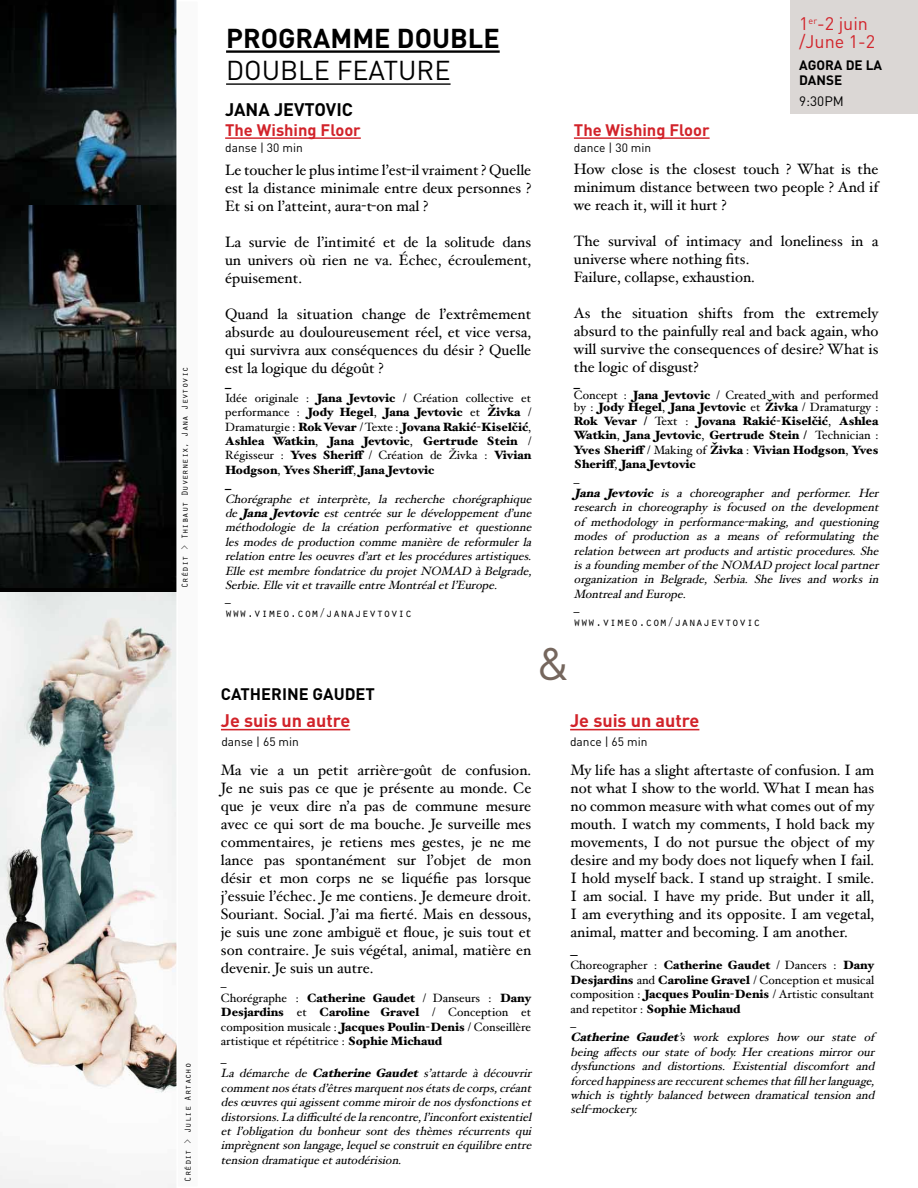
<style>
.page{position:relative;width:918px;height:1188px;background:#fff}
.page>*{position:absolute;margin:0;border:0;box-sizing:border-box;transform-origin:0 0}
.t1{font:45px "DIN";color:#75665d}
.t2{font:700 27px "DIN";color:#000}
.t3{font:27px "DIN";color:#000}
.t4{font:700 18px "DIN";color:#d2232a}
.t5{font:18px/18px "DIN";color:#d2232a}
.t6{font:700 18px "DIN";color:#000}
.t7{font:700 16.5px "DIN";color:#d2232a}
.t8{font:700 16.5px "DIN";color:#000}
.t9{font:15px/18px "Hoefler Text";color:#000;text-align:justify}
.t10{font:700 13.5px/15px "DIN";color:#000}
.t11{font:13.5px "DIN";color:#000}
.t12{font:italic 12px/14.4px "Hoefler Text";color:#000}
.t13{font:12px/14.4px "Hoefler Text";color:#000}
.t14{font:900 12px/14.4px "Hoefler Text";color:#000;text-align:justify}
.t15{font:12px "Orator Std";color:#000}
.t16{font:12px "DIN";color:#000}
.t17{font:italic 12px "Drescher Grotesk BT Small Sizes";color:#000}
.t18{font:9px "Orator Std";color:#000}
.s1{font-weight:400}
.s2{font-weight:900}
.s3{font-weight:900;font-style:normal}
.s4{font-style:normal}
</style>
<div class="page">
<hr style="left:221px;top:729px;width:129px;height:1px;background:#d2232a">
<hr style="left:225px;top:137px;width:136px;height:2px;background:#d2232a">
<img style="left:0;top:0;width:176px;height:205px">
<img style="left:0;top:205px;width:176px;height:184px">
<img style="left:0;top:389px;width:176px;height:799px">
<div style="left:791px;top:0;width:127px;height:114px;background:#dbd7d5"></div>
<div style="left:177px;top:1px;width:21px;height:1186px;background:#fafafa"></div>
<hr style="left:570px;top:729px;width:129px;height:1px;background:#d2232a">
<hr style="left:574px;top:137px;width:136px;height:2px;background:#d2232a">
<hr style="left:226px;top:50px;width:274px;height:3px;background:#000">
<hr style="left:226px;top:83px;width:225px;height:2px;background:#000">
<p class="t18" style="left:178px;top:588px;width:223px;rotate:-90deg">Crédit &gt; Thibaut Duverneix, Jana Jevtovic</p>
<p class="t18" style="left:181px;top:1182px;width:120px;rotate:-90deg">Crédit &gt; Julie Artacho</p>
<h2 class="t2" style="left:226px;top:21px;width:275px">PROGRAMME DOUBLE</h2>
<h2 class="t3" style="left:226px;top:54px;width:226px">DOUBLE FEATURE</h2>
<h3 class="t6" style="left:225px;top:98px;width:129px">JANA JEVTOVIC</h3>
<h3 class="t7" style="left:225px;top:119px;width:137px">The Wishing Floor</h3>
<p class="t16" style="left:225px;top:141px;width:79px">danse | 30 min</p>
<p class="t9" style="left:225px;top:161px;width:308px">Le toucher le plus intime l’est-il vraiment ? Quelle est la distance minimale entre deux personnes ?<br>Et si on l’atteint, aura-t-on mal ?</p>
<p class="t9" style="left:225px;top:233px;width:308px">La survie de l’intimité et de la solitude dans un univers où rien ne va. Échec, écroulement, épuisement.</p>
<p class="t9" style="left:225px;top:305px;width:308px">Quand la situation change de l’extrêmement absurde au douloureusement réel, et vice versa, qui survivra aux conséquences du désir ? Quelle est la logique du dégoût ?</p>
<p class="t17" style="left:225px;top:376px;width:11px">_</p>
<p class="t14" style="left:225px;top:390px;width:308px"><span class="s1">Idée originale :</span> Jana Jevtovic <span class="s1">/ Création collective et performance :</span> Jody Hegel<span class="s1">,</span> Jana Jevtovic <span class="s1">et</span> Živka <span class="s1">/ Dramaturgie :</span> Rok Vevar <span class="s1">/ Texte :</span> Jovana Rakić-Kiselčić<span class="s1">, </span>Ashlea Watkin<span class="s1">,</span> Jana Jevtovic<span class="s1">,</span> Gertrude Stein <span class="s1">/ Régisseur :</span> Yves Sheriff <span class="s1">/ Création de Živka :</span> Vivian Hodgson<span class="s1">,</span> Yves Sheriff<span class="s1">,</span> Jana Jevtovic</p>
<p class="t17" style="left:225px;top:477px;width:11px">_</p>
<p class="t12" style="left:225px;top:491px;width:311px">Chorégraphe et interprète, la recherche chorégraphique de<span class="s2">JanaJevtovic</span> est centrée sur le développement d’une méthodologie de la création performative et questionne les modes de production comme manière de reformuler la relationentrelesoeuvresd’artetlesprocéduresartistiques.<br>ElleestmembrefondatriceduprojetNOMAD àBelgrade, Serbie.EllevitettravailleentreMontréaletl’Europe.<br>_</p>
<p class="t15" style="left:225px;top:605px;width:189px">www.vimeo.com/janajevtovic</p>
<h3 class="t7" style="left:574px;top:119px;width:137px">The Wishing Floor</h3>
<p class="t16" style="left:574px;top:141px;width:79px">dance | 30 min</p>
<h3 class="t5" style="left:799px;top:14px;width:78px">1<sup>er</sup>-2 juin /June 1-2</h3>
<p class="t10" style="left:799px;top:57px;width:85px">AGORA DE LA<br>DANSE</p>
<p class="t11" style="left:799px;top:93px;width:46px">9:30PM</p>
<p class="t9" style="left:574px;top:160px;width:306px">How close is the closest touch ? What is the minimum distance between two people ? And if we reach it, will it hurt ?</p>
<p class="t9" style="left:574px;top:232px;width:306px;text-align:left">The survival of intimacy and loneliness in a universe where nothing fits.<br>Failure, collapse, exhaustion.</p>
<p class="t9" style="left:574px;top:304px;width:306px">As the situation shifts from the extremely absurd to the painfully real and back again, who will survive the consequences of desire? What is the logic of disgust?</p>
<p class="t17" style="left:574px;top:375px;width:11px">_</p>
<p class="t13" style="left:574px;top:388px;width:306px;line-height:12px">Concept : <span class="s2">Jana Jevtovic</span> / Created with and performed by : <span class="s2">Jody Hegel</span>, <span class="s2">Jana Jevtovic</span> et <span class="s2">Živka</span> / Dramaturgy :</p>
<p class="t12" style="left:574px;top:414px;width:310px"><span class="s3">Rok Vevar /</span> <span class="s4">Text :</span> <span class="s3">Jovana Rakić-Kiselčić</span><span class="s4">,</span> <span class="s3">Ashlea Watkin</span><span class="s4">,</span> <span class="s3">Jana Jevtovic</span><span class="s4">,</span> <span class="s3">Gertrude Stein /</span> <span class="s4">Technician :<br></span><span class="s3">Yves Sheriff</span> <span class="s4">/ Making of</span> <span class="s3">Živka</span> <span class="s4">:</span> <span class="s3">Vivian Hodgson</span><span class="s4">,</span> <span class="s3">Yves Sheriff</span><span class="s4">,</span> <span class="s3">Jana Jevtovic<br></span>_<br><span class="s2">Jana Jevtovic</span> is a choreographer and performer. Her research in choreography is focused on the development of methodology in performance-making, and questioning modes of production as a means of reformulating the relation between art products and artistic procedures. She isafoundingmemberof theNOMAD projectlocalpartner organization in Belgrade, Serbia. She lives and works in MontrealandEurope.<br>_</p>
<p class="t15" style="left:574px;top:613px;width:189px">www.vimeo.com/janajevtovic</p>
<h3 class="t8" style="left:221px;top:683px;width:156px">CATHERINE GAUDET</h3>
<h3 class="t4" style="left:221px;top:709px;width:131px">Je suis un autre</h3>
<p class="t16" style="left:221px;top:734px;width:79px">danse | 65 min</p>
<h1 class="t1" style="left:537px;top:636px;width:35px">&amp;</h1>
<h3 class="t4" style="left:570px;top:709px;width:131px">Je suis un autre</h3>
<p class="t16" style="left:570px;top:734px;width:79px">dance | 65 min</p>
<p class="t9" style="left:221px;top:761px;width:312px">Ma vie a un petit arrière-goût de confusion.<br>Je ne suis pas ce que je présente au monde. Ce que je veux dire n’a pas de commune mesure avec ce qui sort de ma bouche. Je surveille mes commentaires, je retiens mes gestes, je ne me lance pas spontanément sur l’objet de mon désir et mon corps ne se liquéfie pas lorsque j’essuie l’échec. Je me contiens. Je demeure droit.<br>Souriant. Social. J’ai ma fierté. Mais en dessous, je suis une zone ambiguë et floue, je suis tout et son contraire. Je suis végétal, animal, matière en devenir. Je suis un autre.</p>
<p class="t13" style="left:221px;top:976px;width:312px">_<br>Chorégraphe : <span class="s2">Catherine Gaudet</span> / Danseurs : <span class="s2">Dany Desjardins</span> et <span class="s2">Caroline Gravel</span> / Conception et composition musicale : <span class="s2">Jacques Poulin-Denis</span> / Conseillère artistique et répétitrice : <span class="s2">Sophie Michaud</span></p>
<p class="t12" style="left:221px;top:1052px;width:316px"><span class="s4">_<br></span>La démarche de <span class="s2">CatherineGaudet</span> s’attarde à découvrir commentnosétatsd’êtresmarquentnosétatsdecorps,créant desœuvresquiagissentcommemiroirdenosdysfonctionset distorsions.Ladifficultédelarencontre,l’inconfortexistentiel et l’obligation du bonheur sont des thèmes récurrents qui imprègnentsonlangage,lequelseconstruitenéquilibreentre tensiondramatiqueetautodérision.</p>
<p class="t9" style="left:571px;top:761px;width:305px;text-align:left">My life has a slight aftertaste of confusion. I am not what I show to the world. What I mean has no common measure with what comes out of my mouth. I watch my comments, I hold back my movements, I do not pursue the object of my desire and my body does not liquefy when I fail.<br>I hold myself back. I stand up straight. I smile.<br>I am social. I have my pride. But under it all, I am everything and its opposite. I am vegetal, animal, matter and becoming. I am another.<br>_</p>
<p class="t12" style="left:570px;top:958px;width:309px"><span class="s4">Choreographer :</span> <span class="s3">Catherine Gaudet</span> <span class="s4">/ Dancers :</span> <span class="s3">Dany Desjardins</span> <span class="s4">and</span> <span class="s3">Caroline Gravel</span> <span class="s4">/ Conception et musical composition :</span> <span class="s3">Jacques Poulin-Denis</span> <span class="s4">/ Artistic consultant and repetitor :</span> <span class="s3">Sophie Michaud<br></span><span class="s4">_<br></span><span class="s2">Catherine Gaudet</span>’s work explores how our state of being affects our state of body. Her creations mirror our dysfunctions and distortions. Existential discomfort and forcedhappinessarereccurentschemesthatfillherlanguage, which is tightly balanced between dramatical tension and self-mockery.</p>
</div>
